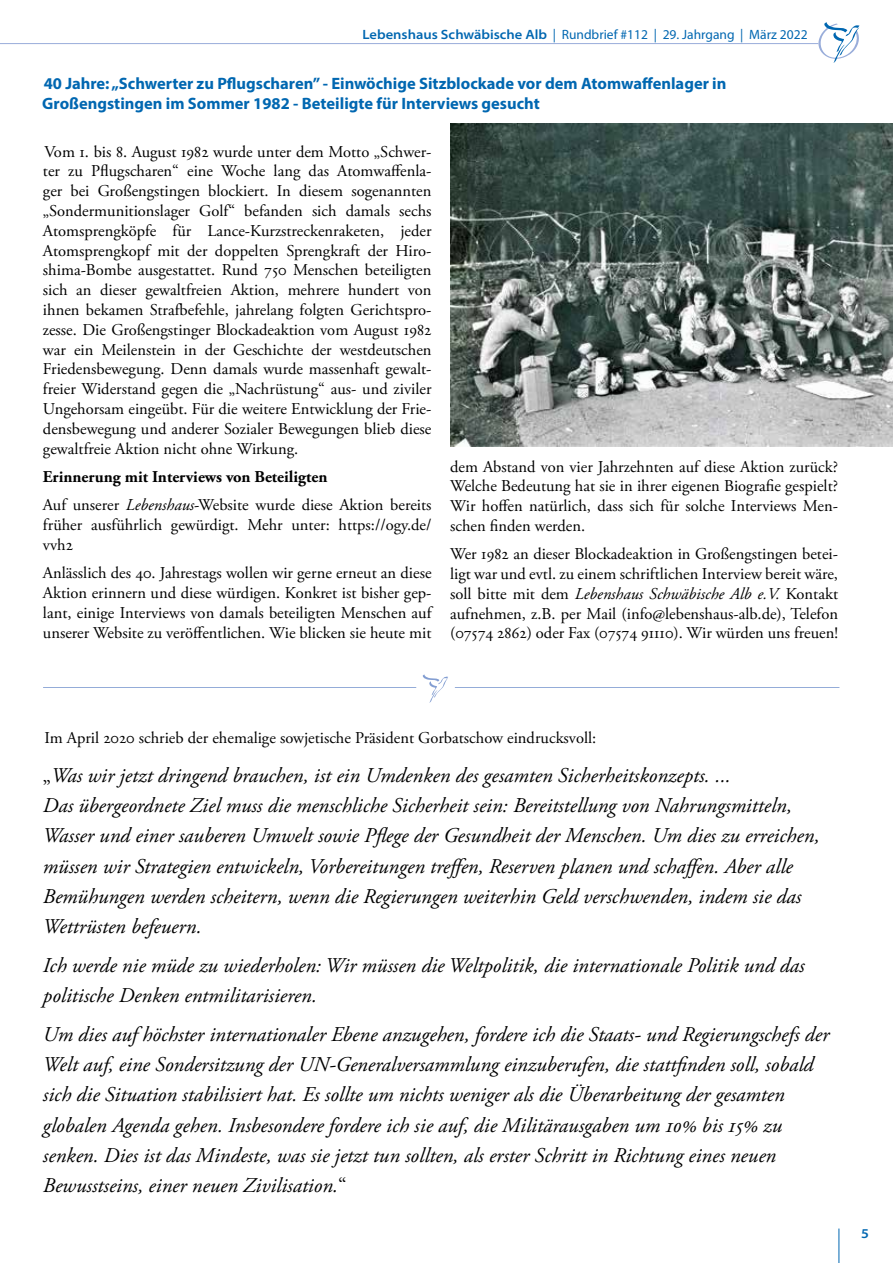
<style>
.page{position:relative;width:893px;height:1263px;background:#fff}
.page>*{position:absolute;margin:0;border:0;box-sizing:border-box;transform-origin:0 0}
.t1{font:italic 21px/30.3px "Adobe Garamond Pro";color:#000}
.t2{font:16.5px/19.8px "Adobe Garamond Pro";color:#000;text-align:justify}
.t3{font:700 16.5px/19.8px "Myriad Pro";color:#0067b1}
.t4{font:13.5px "Myriad Pro";color:#0067b1}
.t5{font:600 semi-expanded 13.5px "Myriad Pro";color:#0067b1}
.s1{font-weight:600;font-stretch:semi-expanded}
.s2{font-weight:700}
.s3{font-style:italic}
.s4{font-style:normal}
</style>
<div class="page">
<hr style="left:0;top:43px;width:818px;height:1px;background:#99adda">
<svg style="left:818px;top:22px;width:42px;height:41px"></svg>
<hr style="left:838px;top:1228px;width:1px;height:35px;background:#0067b1">
<hr style="left:43px;top:687px;width:373px;height:1px;background:#839ed2">
<svg style="left:423px;top:674px;width:25px;height:29px"></svg>
<hr style="left:455px;top:687px;width:384px;height:1px;background:#839ed2">
<img style="left:450px;top:124px;width:443px;height:322px">
<p class="t4" style="left:363px;top:27px;width:446px"><span class="s1">Lebenshaus Schwäbische Alb</span> | Rundbrief #112 | 29. Jahrgang | März 2022</p>
<p class="t3" style="left:42px;top:73px;width:686px">40 Jahre: „Schwerter zu Pflugscharen” - Einwöchige Sitzblockade vor dem Atomwaffenlager in<br>Großengstingen im Sommer 1982 - Beteiligte für Interviews gesucht</p>
<p class="t2" style="left:43px;top:142px;width:390px">Vom 1. bis 8. August 1982 wurde unter dem Motto „Schwer&shy;ter zu Pflugscharen“ eine Woche lang das Atomwaffenla&shy;ger bei Großengstingen blockiert. In diesem sogenannten „Sondermunitionslager Golf“ befanden sich damals sechs Atomsprengköpfe für Lance-Kurzstreckenraketen, jeder Atomsprengkopf mit der doppelten Sprengkraft der Hiro&shy;shima-Bombe ausgestattet. Rund 750 Menschen beteiligten sich an dieser gewaltfreien Aktion, mehrere hundert von ihnen bekamen Strafbefehle, jahrelang folgten Gerichtspro&shy;zesse. Die Großengstinger Blockadeaktion vom August 1982 war ein Meilenstein in der Geschichte der westdeutschen Friedensbewegung. Denn damals wurde massenhaft gewalt&shy;freier Widerstand gegen die „Nachrüstung“ aus- und ziviler Ungehorsam eingeübt. Für die weitere Entwicklung der Frie&shy;densbewegung und anderer Sozialer Bewegungen blieb diese gewaltfreie Aktion nicht ohne Wirkung.</p>
<p class="t2" style="left:43px;top:463px;width:390px;line-height:28.3px"><span class="s2">Erinnerung mit Interviews von Beteiligten<br></span>Auf unserer <span class="s3">Lebenshaus</span>-Website wurde diese Aktion bereits</p>
<p class="t2" style="left:43px;top:515px;width:390px">früher ausführlich gewürdigt. Mehr unter: https://ogy.de/ vvh2</p>
<p class="t2" style="left:43px;top:563px;width:390px">Anlässlich des 40. Jahrestags wollen wir gerne erneut an diese Aktion erinnern und diese würdigen. Konkret ist bisher gep&shy;lant, einige Interviews von damals beteiligten Menschen auf unserer Website zu veröffentlichen. Wie blicken sie heute mit</p>
<p class="t2" style="left:450px;top:457px;width:389px">dem Abstand von vier Jahrzehnten auf diese Aktion zurück?<br>Welche Bedeutung hat sie in ihrer eigenen Biografie gespielt?<br>Wir hoffen natürlich, dass sich für solche Interviews Men&shy;schen finden werden.</p>
<p class="t2" style="left:450px;top:545px;width:389px">Wer 1982 an dieser Blockadeaktion in Großengstingen betei&shy;ligt war und evtl. zu einem schriftlichen Interview bereit wäre, soll bitte mit dem <span class="s3">Lebenshaus Schwäbische Alb e.V.</span> Kontakt aufnehmen, z.B. per Mail (info@lebenshaus-alb.de), Telefon (07574 2862) oder Fax (07574 91110). Wir würden uns freuen!</p>
<p class="t2" style="left:44px;top:728px;width:553px">Im April 2020 schrieb der ehemalige sowjetische Präsident Gorbatschow eindrucksvoll:</p>
<p class="t1" style="left:43px;top:761px;width:778px"><span class="s4">„</span>Was wir jetzt dringend brauchen, ist ein Umdenken des gesamten Sicherheitskonzepts. ...<br>Das übergeordnete Ziel muss die menschliche Sicherheit sein: Bereitstellung von Nahrungsmitteln, Wasser und einer sauberen Umwelt sowie Pflege der Gesundheit der Menschen. Um dies zu erreichen, müssen wir Strategien entwickeln, Vorbereitungen treffen, Reserven planen und schaffen. Aber alle Bemühungen werden scheitern, wenn die Regierungen weiterhin Geld verschwenden, indem sie das Wettrüsten befeuern.</p>
<p class="t1" style="left:43px;top:950px;width:763px">Ich werde nie müde zu wiederholen: Wir müssen die Weltpolitik, die internationale Politik und das politische Denken entmilitarisieren.</p>
<p class="t1" style="left:43px;top:1019px;width:788px">Um dies auf höchster internationaler Ebene anzugehen, fordere ich die Staats- und Regierungschefs der Welt auf, eine Sondersitzung der UN-Generalversammlung einzuberufen, die stattfinden soll, sobald sich die Situation stabilisiert hat. Es sollte um nichts weniger als die Überarbeitung der gesamten globalen Agenda gehen. Insbesondere fordere ich sie auf, die Militärausgaben um 10% bis 15% zu senken. Dies ist das Mindeste, was sie jetzt tun sollten, als erster Schritt in Richtung eines neuen Bewusstseins, einer neuen Zivilisation.<span class="s4">“</span></p>
<p class="t5" style="left:861px;top:1225px;width:9px">5</p>
</div>
